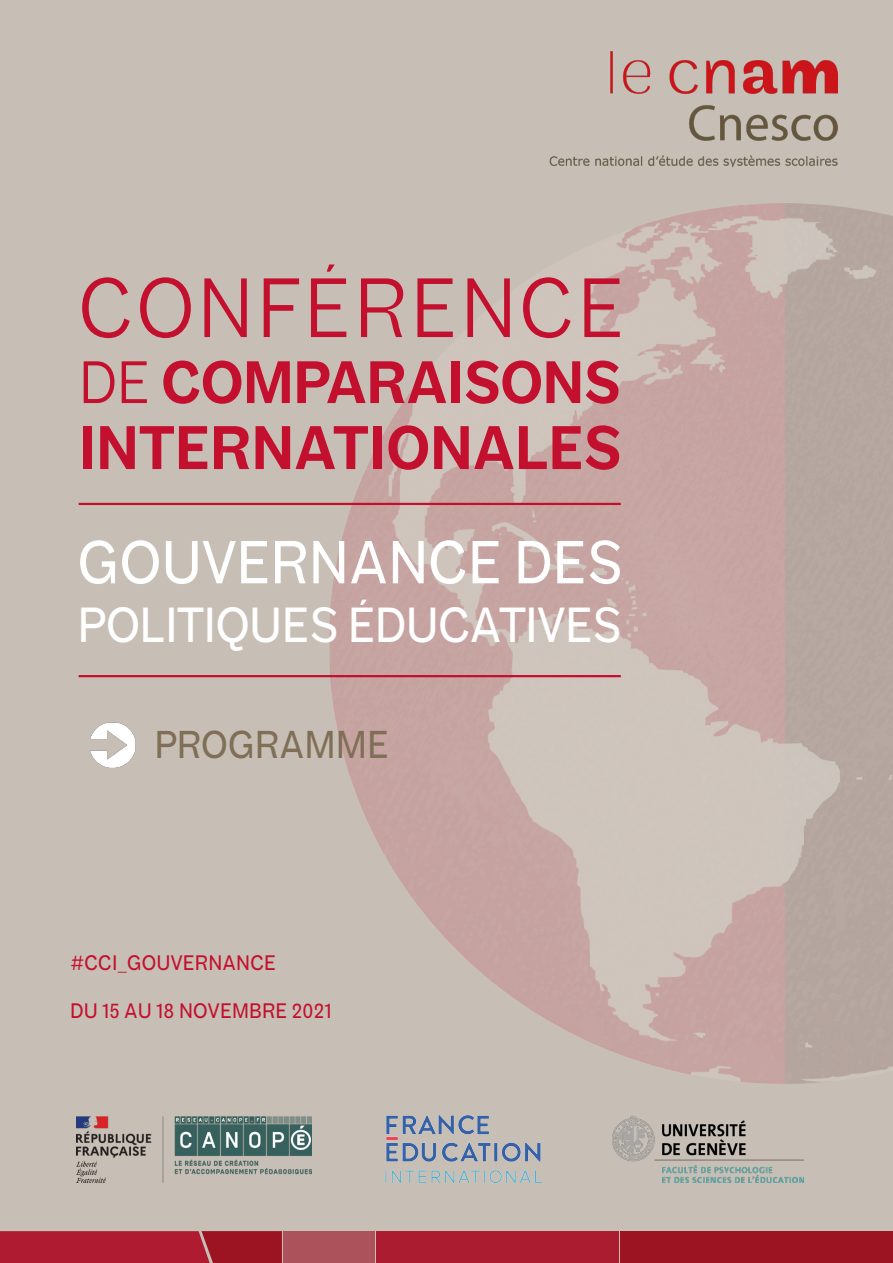
<style>
.page{position:relative;width:893px;height:1263px;background:#c7bfb5}
.page>*{position:absolute;margin:0;border:0;box-sizing:border-box;transform-origin:0 0}
.t1{font:300 88.2px "Maple";letter-spacing:.04em;color:#c3102e;scale:.88 1}
.t2{font:500 64.35px "Maple";color:#c3102e;scale:.88 1}
.t3{font:63.6px "Maple";color:#fff;scale:.88 1}
.t4{font:500 62.7px "Maple";letter-spacing:-.005em;color:#c3102e;scale:.88 1}
.t5{font:51.75px "Maple";letter-spacing:-.01em;color:#fff;scale:.88 1}
.t6{font:40.65px "Maple";color:#806f57;scale:.88 1}
.t7{font:22.05px "Maple";letter-spacing:.01em;color:#c3102e;scale:.88 1}
.s1{font-weight:300}
</style>
<div class="page">
<img style="left:316px;top:203px;width:577px;height:980px">
<hr style="left:79px;top:503px;width:542px;height:2px;background:#c3102e">
<hr style="left:79px;top:675px;width:542px;height:2px;background:#c3102e">
<img style="left:90px;top:722px;width:46px;height:46px">
<img style="left:549px;top:51px;width:289px;height:116px">
<img style="left:386px;top:1116px;width:156px;height:67px">
<img style="left:77px;top:1116px;width:234px;height:67px">
<img style="left:612px;top:1115px;width:192px;height:67px">
<div style="left:620px;top:1231px;width:273px;height:32px;background:#9c1321"></div>
<div style="left:376px;top:1231px;width:243px;height:32px;background:#ac1c31"></div>
<div style="left:284px;top:1231px;width:91px;height:32px;background:#ac525b"></div>
<svg style="left:0;top:1231px;width:282px;height:32px;background:#aa1c2e"></svg>
<p class="t1" style="left:79px;top:258px;width:621px">CONFÉRENCE</p>
<p class="t4" style="left:79px;top:346px;width:617px"><span class="s1">DE</span> COMPARAISONS</p>
<p class="t2" style="left:79px;top:411px;width:618px">INTERNATIONALES</p>
<p class="t3" style="left:78px;top:526px;width:621px">GOUVERNANCE DES</p>
<p class="t5" style="left:78px;top:595px;width:620px">POLITIQUES ÉDUCATIVES</p>
<p class="t6" style="left:154px;top:722px;width:268px">PROGRAMME</p>
<p class="t7" style="left:70px;top:950px;width:235px">#CCI_GOUVERNANCE</p>
<p class="t7" style="left:70px;top:999px;width:299px">DU 15 AU 18 NOVEMBRE 2021</p>
</div>
